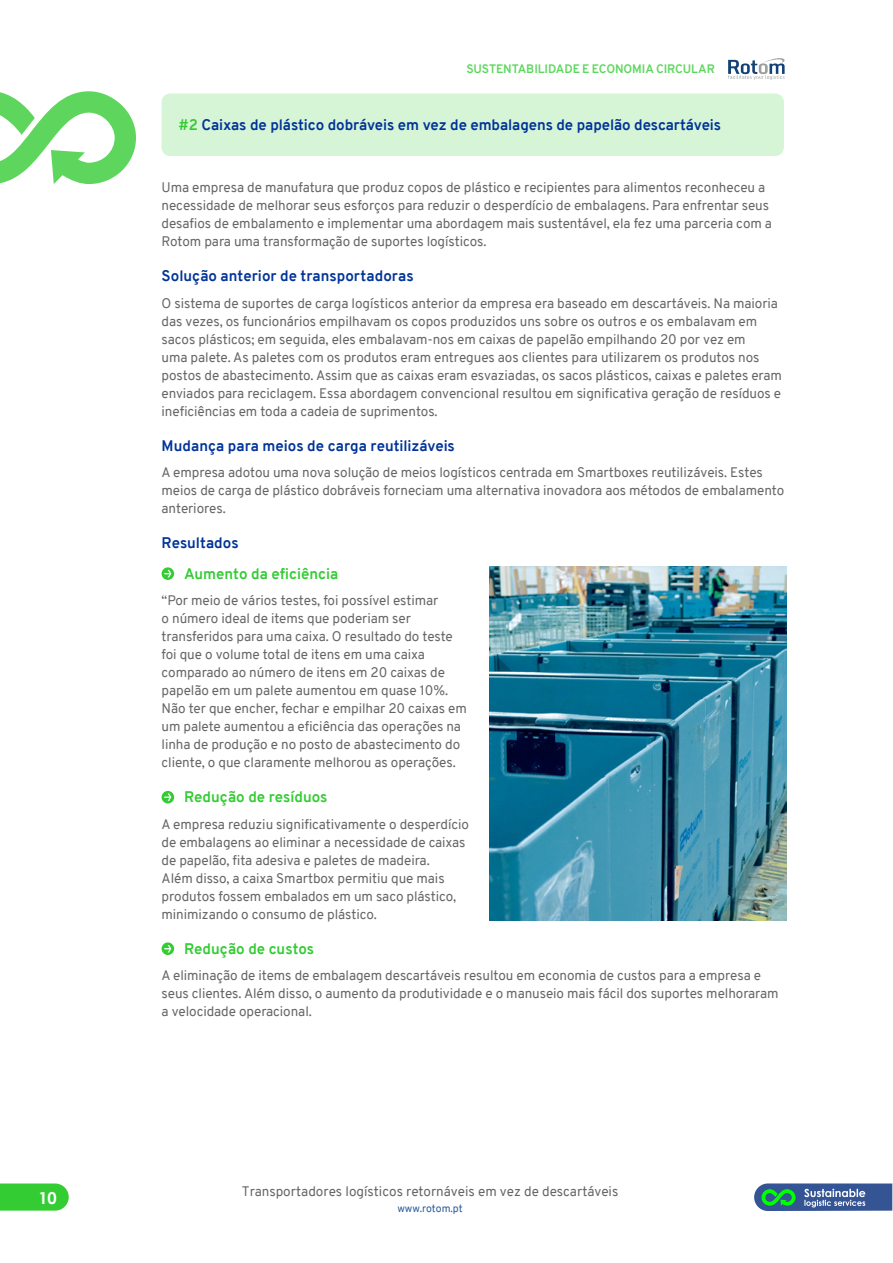
<style>
.page{position:relative;width:893px;height:1263px;background:#fff}
.page>*{position:absolute;margin:0;border:0;box-sizing:border-box;transform-origin:0 0}
.t1{font:700 16.5px "Century Gothic";color:#fff}
.t2{font:700 15px "Overpass";color:#039}
.t3{font:700 15px "Overpass";color:#3c3}
.t4{font:13.5px/18px "Overpass";letter-spacing:-.005em;color:#666}
.t5{font:700 12px "Overpass";letter-spacing:-.01em;color:#5dd75d}
.t6{font:10.5px "Overpass";color:#275b9b}
.s1{color:#3c3}
</style>
<div class="page">
<svg style="left:0;top:91px;width:136px;height:93px"></svg>
<svg style="left:0;top:1183px;width:69px;height:27px;background:#3fcf3f"></svg>
<svg style="left:754px;top:1183px;width:138px;height:28px;background:#4b7897"></svg>
<svg style="left:728px;top:58px;width:57px;height:22px"></svg>
<div style="left:162px;top:94px;width:622px;height:62px;background:#d6f5d6;border-radius:9px"></div>
<svg style="left:162px;top:567px;width:12px;height:13px"></svg>
<svg style="left:164px;top:570px;width:7px;height:7px"></svg>
<div style="left:162px;top:791px;width:12px;height:12px;background:#3c3;border-radius:50%"></div>
<svg style="left:164px;top:793px;width:7px;height:8px"></svg>
<svg style="left:162px;top:942px;width:12px;height:13px"></svg>
<svg style="left:164px;top:945px;width:7px;height:7px"></svg>
<img style="left:489px;top:567px;width:298px;height:354px">
<p class="t1" style="left:38px;top:1185px;width:20px">10</p>
<p class="t5" style="left:466px;top:61px;width:250px">SUSTENTABILIDADE E ECONOMIA CIRCULAR</p>
<p class="t2" style="left:179px;top:114px;width:544px"><span class="s1">#2</span> Caixas de plástico dobráveis em vez de embalagens de papelão descartáveis</p>
<p class="t4" style="left:162px;top:178px;width:612px">Uma empresa de manufatura que produz copos de plástico e recipientes para alimentos reconheceu a necessidade de melhorar seus esforços para reduzir o desperdício de embalagens. Para enfrentar seus desafios de embalamento e implementar uma abordagem mais sustentável, ela fez uma parceria com a Rotom para uma transformação de suportes logísticos.</p>
<p class="t2" style="left:162px;top:265px;width:253px">Solução anterior de transportadoras</p>
<p class="t4" style="left:162px;top:294px;width:622px">O sistema de suportes de carga logísticos anterior da empresa era baseado em descartáveis. Na maioria das vezes, os funcionários empilhavam os copos produzidos uns sobre os outros e os embalavam em sacos plásticos; em seguida, eles embalavam-nos em caixas de papelão empilhando 20 por vez em<br>uma palete. As paletes com os produtos eram entregues aos clientes para utilizarem os produtos nos postos de abastecimento. Assim que as caixas eram esvaziadas, os sacos plásticos, caixas e paletes eram enviados para reciclagem. Essa abordagem convencional resultou em significativa geração de resíduos e ineficiências em toda a cadeia de suprimentos.</p>
<p class="t2" style="left:162px;top:435px;width:295px">Mudança para meios de carga reutilizáveis</p>
<p class="t4" style="left:162px;top:463px;width:624px">A empresa adotou uma nova solução de meios logísticos centrada em Smartboxes reutilizáveis. Estes meios de carga de plástico dobráveis forneciam uma alternativa inovadora aos métodos de embalamento anteriores.</p>
<p class="t2" style="left:162px;top:532px;width:79px">Resultados</p>
<p class="t3" style="left:184px;top:563px;width:156px">Aumento da eficiência</p>
<p class="t4" style="left:162px;top:592px;width:307px">“Por meio de vários testes, foi possível estimar<br>o número ideal de items que poderiam ser transferidos para uma caixa. O resultado do teste foi que o volume total de itens em uma caixa comparado ao número de itens em 20 caixas de papelão em um palete aumentou em quase 10%.<br>Não ter que encher, fechar e empilhar 20 caixas em um palete aumentou a eficiência das operações na linha de produção e no posto de abastecimento do cliente, o que claramente melhorou as operações.</p>
<p class="t3" style="left:184px;top:786px;width:145px">Redução de resíduos</p>
<p class="t4" style="left:162px;top:815px;width:309px">A empresa reduziu significativamente o desperdício de embalagens ao eliminar a necessidade de caixas de papelão, fita adesiva e paletes de madeira.<br>Além disso, a caixa Smartbox permitiu que mais produtos fossem embalados em um saco plástico, minimizando o consumo de plástico.</p>
<p class="t3" style="left:184px;top:938px;width:132px">Redução de custos</p>
<p class="t4" style="left:162px;top:967px;width:619px">A eliminação de items de embalagem descartáveis resultou em economia de custos para a empresa e seus clientes. Além disso, o aumento da produtividade e o manuseio mais fácil dos suportes melhoraram a velocidade operacional.</p>
<p class="t4" style="left:242px;top:1182px;width:378px">Transportadores logísticos retornáveis em vez de descartáveis</p>
<p class="t6" style="left:397px;top:1200px;width:67px">www.rotom.pt</p>
</div>
